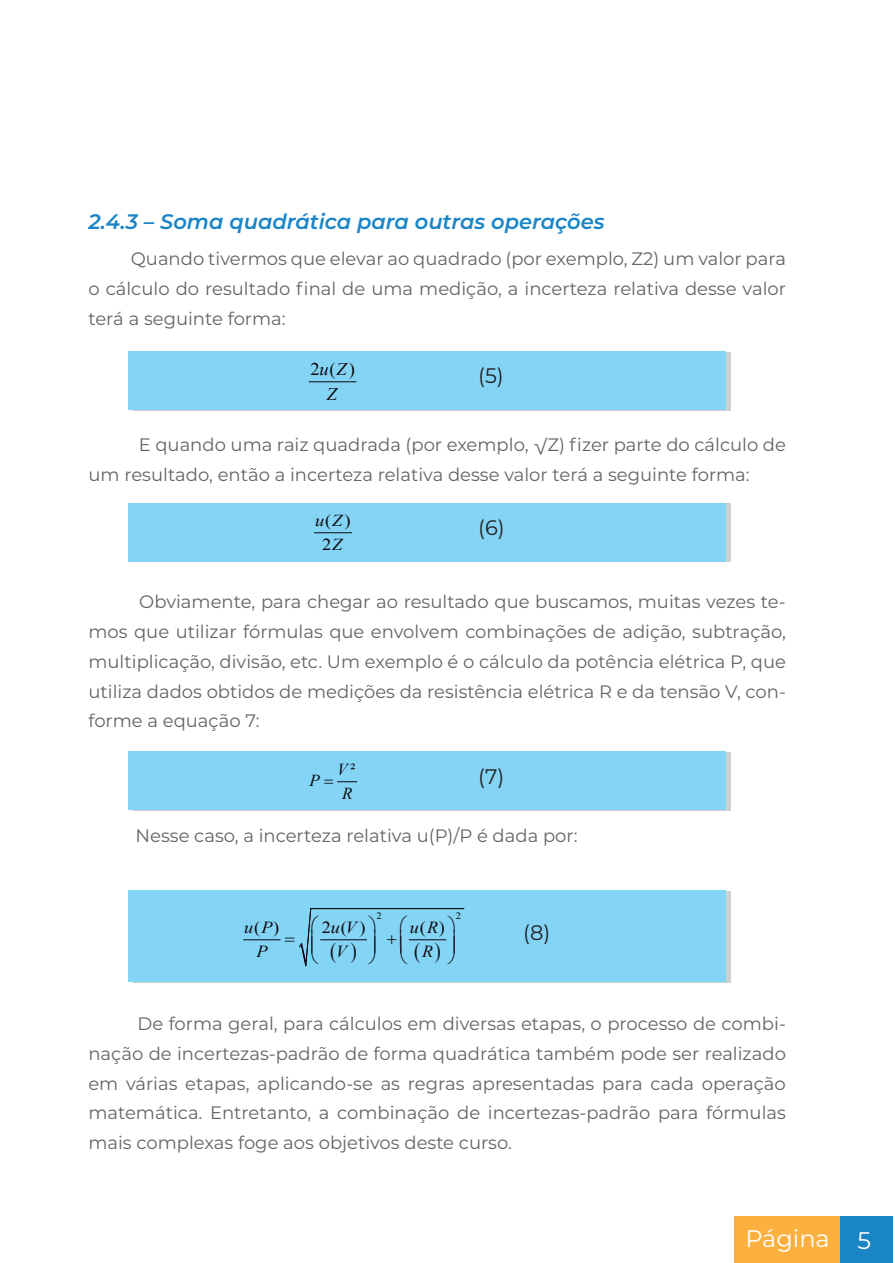
<style>
.page{position:relative;width:893px;height:1263px;background:#fff}
.page>*{position:absolute;margin:0;border:0;box-sizing:border-box;transform-origin:0 0}
.t1{font:24px "Montserrat";color:#fff}
.t2{font:italic 600 21px "Montserrat";color:#1985c7}
.t3{font:21px "Montserrat";color:#231f20}
.t4{font:18px/29.7px "Montserrat";color:#646366;text-align:justify}
.t5{font:17.85px/25.2px "Times New Roman";color:#0c090e;text-align:center;scale:1.04 1}
.t6{font:italic 16.95px "Times New Roman";color:#0c090e;scale:1.08 1}
.t7{font:16.95px "Times New Roman";color:#0c090e;scale:1.08 1}
.t8{font:16.65px/23.5px "Times New Roman";color:#0c090e;scale:1.11 1}
.t9{font:italic 16.65px "Times New Roman";color:#0c090e}
.t10{font:italic 16.65px "Times New Roman";color:#0c090e;scale:1.11 1}
.t11{font:9.75px "Times New Roman";color:#0c090e;scale:1.08 1}
.s1{font-style:italic}
.s2{font-style:normal}
</style>
<div class="page">
<div style="left:840px;top:1216px;width:53px;height:47px;background:#1985c7"></div>
<div style="left:734px;top:1216px;width:106px;height:47px;background:#fbb03f"></div>
<svg style="left:133px;top:352px;width:597px;height:58px"></svg>
<div style="left:128px;top:351px;width:597px;height:58px;background:#84d4f6"></div>
<svg style="left:133px;top:892px;width:597px;height:91px;background:#b0d1e0"></svg>
<div style="left:128px;top:890px;width:597px;height:91px;background:#84d4f6"></div>
<hr style="left:309px;top:381px;width:47px;height:1px;background:#0c090e">
<svg style="left:133px;top:504px;width:597px;height:58px"></svg>
<div style="left:128px;top:503px;width:597px;height:58px;background:#84d4f6"></div>
<hr style="left:315px;top:532px;width:37px;height:1px;background:#0c090e">
<svg style="left:133px;top:752px;width:597px;height:59px"></svg>
<div style="left:128px;top:752px;width:597px;height:58px;background:#84d4f6"></div>
<hr style="left:244px;top:939px;width:36px;height:1px;background:#0c090e">
<svg style="left:337px;top:781px;width:20px;height:2px"></svg>
<svg style="left:299px;top:908px;width:165px;height:58px"></svg>
<p class="t2" style="left:88px;top:206px;width:518px">2.4.3 – Soma quadrática para outras operações</p>
<p class="t4" style="left:88px;top:243px;width:699px;text-indent:42px">Quando tivermos que elevar ao quadrado (por exemplo, Z2) um valor para o cálculo do resultado final de uma medição, a incerteza relativa desse valor terá a seguinte forma:</p>
<p class="t5" style="left:310px;top:356px;width:44px">2<span class="s1">u</span>(<span class="s1">Z</span>)<br><span class="s1">Z</span></p>
<p class="t3" style="left:478px;top:361px;width:27px">(5)</p>
<p class="t4" style="left:88px;top:429px;width:699px;text-indent:50px">E quando uma raiz quadrada (por exemplo, √Z) fizer parte do cálculo de um resultado, então a incerteza relativa desse valor terá a seguinte forma:</p>
<p class="t8" style="left:322px;top:509px;width:27px">( )<br>2<span class="s1">Z</span></p>
<p class="t10" style="left:315px;top:509px;width:26px">u Z</p>
<p class="t3" style="left:478px;top:513px;width:28px">(6)</p>
<p class="t4" style="left:88px;top:586px;width:699px;text-indent:51px">Obviamente, para chegar ao resultado que buscamos, muitas vezes te&shy;mos que utilizar fórmulas que envolvem combinações de adição, subtração, multiplicação, divisão, etc. Um exemplo é o cálculo da potência elétrica P, que utiliza dados obtidos de medições da resistência elétrica R e da tensão V, con&shy;forme a equação 7:</p>
<p class="t9" style="left:309px;top:769px;width:12px">P</p>
<p class="t9" style="left:337px;top:758px;width:20px">V<span class="s2">²</span></p>
<p class="t9" style="left:342px;top:782px;width:12px">R</p>
<p class="t3" style="left:478px;top:762px;width:28px">(7)</p>
<p class="t4" style="left:136px;top:820px;width:443px">Nesse caso, a incerteza relativa u(P)/P é dada por:</p>
<p class="t11" style="left:377px;top:909px;width:6px">2</p>
<p class="t11" style="left:456px;top:909px;width:6px">2</p>
<p class="t6" style="left:244px;top:916px;width:34px">u<span class="s2">(</span>P<span class="s2">)</span></p>
<p class="t7" style="left:322px;top:916px;width:42px">2<span class="s1">u</span>(<span class="s1">V</span> )</p>
<p class="t6" style="left:410px;top:916px;width:34px">u<span class="s2">(</span>R<span class="s2">)</span></p>
<p class="t6" style="left:257px;top:940px;width:12px">P</p>
<p class="t6" style="left:336px;top:940px;width:12px">V</p>
<p class="t6" style="left:422px;top:940px;width:12px">R</p>
<p class="t3" style="left:523px;top:918px;width:29px">(8)</p>
<p class="t4" style="left:88px;top:1008px;width:699px;text-indent:49px">De forma geral, para cálculos em diversas etapas, o processo de combi&shy;nação de incertezas-padrão de forma quadrática também pode ser realizado em várias etapas, aplicando-se as regras apresentadas para cada operação matemática. Entretanto, a combinação de incertezas-padrão para fórmulas mais complexas foge aos objetivos deste curso.</p>
<h1 class="t1" style="left:745px;top:1222px;width:127px">Página 5</h1>
</div>
